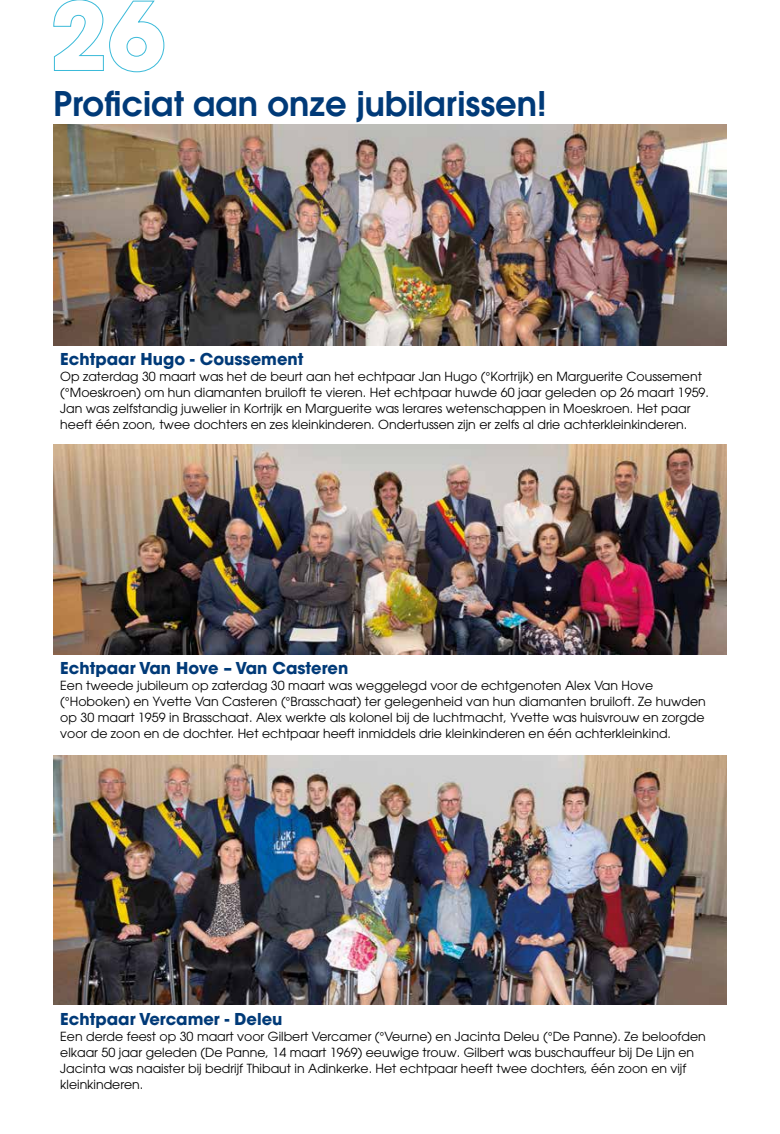
<style>
.page{position:relative;width:780px;height:1134px;background:#fff}
.page>*{position:absolute;margin:0;border:0;box-sizing:border-box;transform-origin:0 0}
.t1{font:600 33.75px "Avant Garde";color:#003a78}
.t2{font:700 16.25px "Avant Garde";color:#003a78}
.t3{font:12.5px/16px "Avant Garde";color:#000}
</style>
<div class="page">
<img style="left:53px;top:124px;width:673px;height:221px">
<img style="left:53px;top:444px;width:673px;height:210px">
<img style="left:53px;top:756px;width:673px;height:249px">
<svg style="left:53px;top:0;width:111px;height:72px"></svg>
<h1 class="t1" style="left:53px;top:81px;width:495px">Proficiat aan onze jubilarissen!</h1>
<h2 class="t2" style="left:60px;top:349px;width:245px">Echtpaar Hugo - Coussement</h2>
<p class="t3" style="left:60px;top:368px;width:650px">Op zaterdag 30 maart was het de beurt aan het echtpaar Jan Hugo (°Kortrijk) en Marguerite Coussement (°Moeskroen) om hun diamanten bruiloft te vieren. Het echtpaar huwde 60 jaar geleden op 26 maart 1959.<br>Jan was zelfstandig juwelier in Kortrijk en Marguerite was lerares wetenschappen in Moeskroen. Het paar heeft één zoon, twee dochters en zes kleinkinderen. Ondertussen zijn er zelfs al drie achterkleinkinderen.</p>
<h2 class="t2" style="left:60px;top:658px;width:289px">Echtpaar Van Hove – Van Casteren</h2>
<p class="t3" style="left:60px;top:678px;width:647px">Een tweede jubileum op zaterdag 30 maart was weggelegd voor de echtgenoten Alex Van Hove (°Hoboken) en Yvette Van Casteren (°Brasschaat) ter gelegenheid van hun diamanten bruiloft. Ze huwden op 30 maart 1959 in Brasschaat. Alex werkte als kolonel bij de luchtmacht, Yvette was huisvrouw en zorgde voor de zoon en de dochter. Het echtpaar heeft inmiddels drie kleinkinderen en één achterkleinkind.</p>
<h2 class="t2" style="left:60px;top:1008px;width:224px">Echtpaar Vercamer - Deleu</h2>
<p class="t3" style="left:60px;top:1028px;width:647px">Een derde feest op 30 maart voor Gilbert Vercamer (°Veurne) en Jacinta Deleu (°De Panne). Ze beloofden elkaar 50 jaar geleden (De Panne, 14 maart 1969) eeuwige trouw. Gilbert was buschauffeur bij De Lijn en Jacinta was naaister bij bedrijf Thibaut in Adinkerke. Het echtpaar heeft twee dochters, één zoon en vijf kleinkinderen.</p>
</div>
